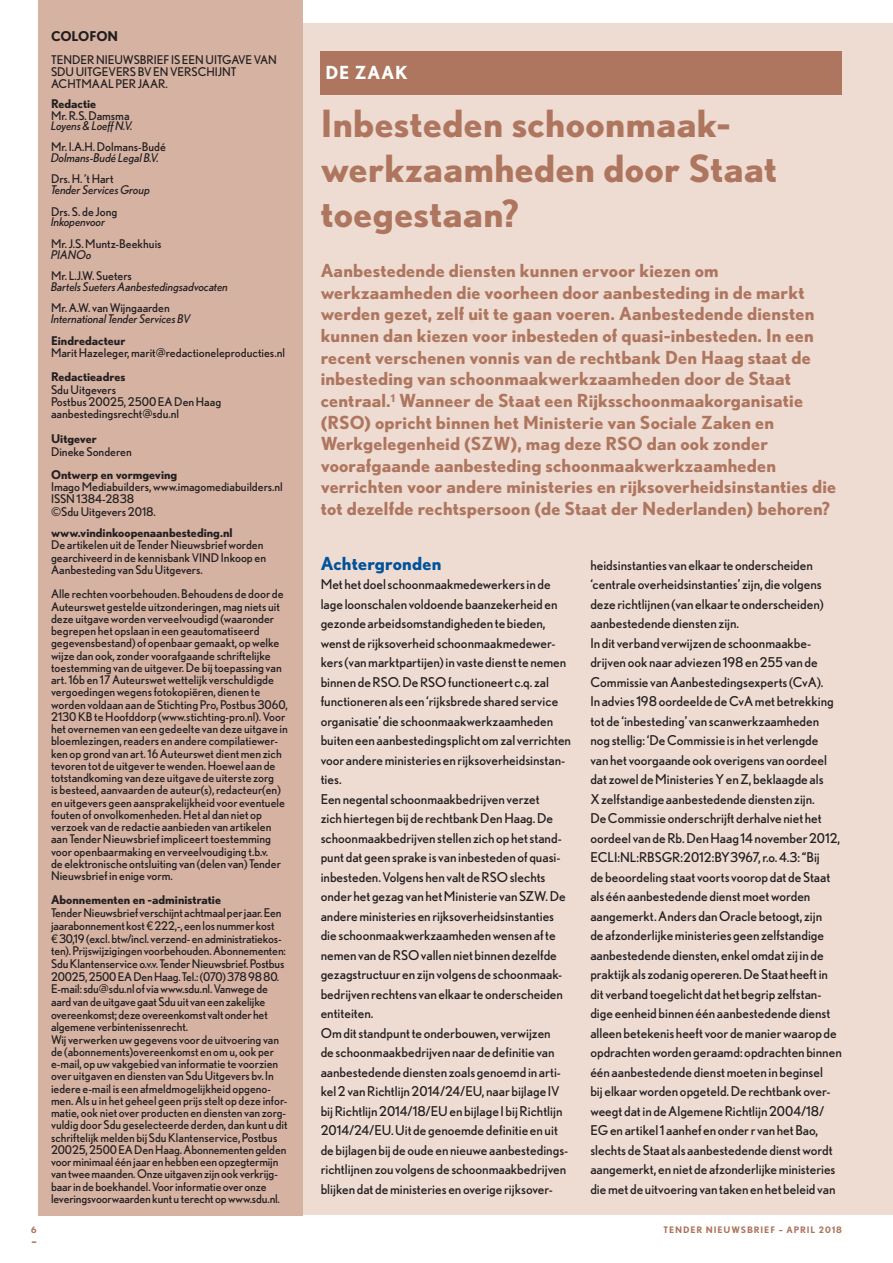
<style>
.page{position:relative;width:893px;height:1263px;background:#fff}
.page>*{position:absolute;margin:0;border:0;box-sizing:border-box;transform-origin:0 0}
.t1{font:700 37.5px/45px "Nobel";letter-spacing:.01em;color:#af765f}
.t2{font:700 18px/21.6px "Nobel";letter-spacing:.01em;color:#af765f}
.t3{font:700 18px "Nobel";letter-spacing:.01em;color:#01529a}
.t4{font:700 18px "Nobel";color:#fff}
.t5{font:13.5px/19.5px "Nobel";color:#231f20}
.t6{font:700 13.5px "Nobel";color:#231f20}
.t7{font:12px/12.3px "Nobel";color:#231f20}
.t8{font:italic 12px "Nobel";color:#231f20}
.t9{font:700 12px "Nobel";color:#231f20}
.t10{font:700 9px "Nobel";letter-spacing:.1em;color:#af765f}
.s1{font-family:"Helvetica Neue LT Std"}
</style>
<div class="page">
<div style="left:291px;top:24px;width:602px;height:1191px;background:#eedcd3"></div>
<div style="left:321px;top:51px;width:521px;height:43px;background:#af765f"></div>
<div style="left:38px;top:0;width:265px;height:1215px;background:#d5b2a2"></div>
<p class="t10" style="left:31px;top:1224px;width:7px">6</p>
<p class="t6" style="left:51px;top:28px;width:69px">COLOFON</p>
<p class="t7" style="left:51px;top:53px;width:227px">Tender Nieuwsbrief is een uitgave van<br>Sdu Uitgevers bv en verschijnt achtmaa</p>
<p class="t7" style="left:108px;top:77px;width:61px">l per jaar.</p>
<p class="t9" style="left:51px;top:97px;width:47px">Redactie</p>
<p class="t7" style="left:51px;top:110px;width:80px">Mr. R.S. Damsma</p>
<p class="t8" style="left:51px;top:118px;width:83px">Loyens &amp; Loeff N.V.</p>
<p class="t7" style="left:51px;top:140px;width:116px">Mr. I.A.H. Dolmans-Budé</p>
<p class="t8" style="left:51px;top:151px;width:110px">Dolmans-Budé Legal B.V.</p>
<p class="t7" style="left:51px;top:173px;width:64px">Drs. H. ’t Hart</p>
<p class="t8" style="left:51px;top:183px;width:101px">Tender Services Group</p>
<p class="t7" style="left:51px;top:205px;width:68px">Drs. S. de Jong</p>
<p class="t8" style="left:51px;top:215px;width:56px">Inkopenvoor</p>
<p class="t7" style="left:51px;top:237px;width:112px">Mr. J.S. Muntz-Beekhuis</p>
<p class="t8" style="left:51px;top:247px;width:42px">PIANOo</p>
<p class="t7" style="left:51px;top:269px;width:82px">Mr. L.J.W. Sueters</p>
<p class="t8" style="left:51px;top:280px;width:179px">Bartels Sueters Aanbestedingsadvocaten</p>
<p class="t7" style="left:51px;top:302px;width:120px">Mr. A.W. van Wijngaarden</p>
<p class="t8" style="left:51px;top:312px;width:141px">International Tender Services BV</p>
<p class="t9" style="left:51px;top:333px;width:76px">Eindredacteur</p>
<p class="t7" style="left:51px;top:346px;width:235px">Marit Hazeleger, marit@redactioneleproducties.nl</p>
<p class="t9" style="left:51px;top:370px;width:76px">Redactieadres</p>
<p class="t7" style="left:51px;top:383px;width:172px">Sdu Uitgevers<br>Postbus 20025, 2500 EA Den Haag aanbestedingsrecht@sdu.nl</p>
<p class="t9" style="left:51px;top:432px;width:47px">Uitgever</p>
<p class="t7" style="left:51px;top:445px;width:82px">Dineke Sonderen</p>
<p class="t9" style="left:51px;top:467px;width:128px">Ontwerp en vormgeving</p>
<p class="t7" style="left:51px;top:480px;width:233px">Imago Mediabuilders, www.imagomediabuilders.nl<br>ISSN</p>
<p class="t7" style="left:51px;top:493px;width:106px;text-align:center">1384-2838<br>©Sdu Uitgevers 2018.</p>
<p class="t9" style="left:51px;top:525px;width:183px">www.vindinkoopenaanbesteding.nl</p>
<p class="t7" style="left:51px;top:539px;width:214px">De artikelen uit de Tender Nieuwsbrief worden gearchiveerd in de kennisbank VIND</p>
<p class="t7" style="left:221px;top:551px;width:47px">Inkoop en</p>
<p class="t7" style="left:51px;top:557px;width:234px;line-height:24.5px">Aanbesteding van Sdu Uitgevers.<br>Alle rechten voorbehouden. Behoudens de door de</p>
<p class="t7" style="left:51px;top:600px;width:238px">Auteurswet gestelde uitzonderingen, mag niets uit deze uitgave worden verveelvoudigd (waaronder begrepen het opslaan in een geautomatiseerd gegevensbestand) of openbaar gemaakt, op welke wijze dan ook, zonder voorafgaande schriftelijke toestemming van de uitgever. De bij toepassing van art. 16b en 17 Auteurswet wettelijk verschuldigde vergoedingen wegens fotokopiëren, dienen te worden voldaan aan de Stichting Pro, Postbus 3060, 2130 KB te Hoofddorp (www.stichting-pro.nl). Voor het overnemen van een gedeelte van deze uitgave in bloemlezingen, readers en andere compilatiewer&shy;ken op grond van art. 16 Auteurswet dient men zich tevoren tot de uitgever te wenden. Hoewel aan de totstandkoming van deze uitgave de uiterste zorg<br>is besteed, aanvaarden de auteur(s), redacteur(en) en uitgevers geen aansprakelijkheid voor eventuele fouten of onvolkomenheden. Het al dan niet op verzoek van de redactie aanbieden van artikelen aan Tender Nieuwsbrief impliceert toestemming voor openbaarmaking en verveelvoudiging t.b.v.<br>de elektronische ontsluiting van (delen van) Tender Nieuwsbrief in enige vorm.</p>
<p class="t9" style="left:51px;top:893px;width:172px">Abonnementen en -administratie</p>
<p class="t7" style="left:51px;top:906px;width:238px">Tender Nieuwsbrief verschijnt achtmaal per jaar. Een jaarabonnement kost<span class="s1">€</span> 222,-, een los nummer kost<br><span class="s1">€</span> 30,19 (excl. btw/incl. verzend- en administratiekos&shy;ten). Prijswijzigingen voorbehouden. Abonnementen:<br>Sdu Klantenservice o.v.v. Tender Nieuwsbrief. Postbus 20025, 2500 EA Den Haag. Tel.: (070) 378 98 80.<br>E-mail: sdu@sdu.nl of via www.sdu.nl. Vanwege de aard van de uitgave gaat Sdu uit van een zakelijke overeenkomst; deze overeenkomst valt onder het algemene verbintenissenrecht.<br>Wij verwerken uw gegevens voor de uitvoering van de (abonnements)overeenkomst en om u, ook per e-mail, op uw vakgebied van informatie te voorzien over uitgaven en diensten van Sdu Uitgevers bv. In iedere e-mail is een afmeldmogelijkheid opgeno&shy;men. Als u in het geheel geen prijs stelt op deze infor&shy;matie, ook niet over producten en diensten van zorg&shy;vuldig door Sdu geselecteerde derden, dan kunt u dit schriftelijk melden bij Sdu Klantenservice, Postbus 20025, 2500 EA Den Haag. Abonnementen gelden voor minimaal één jaar en hebben een opzegtermijn van twee maanden. Onze uitgaven zijn ook verkrijg&shy;baar in de boekhandel. Voor informatie over onze leveringsvoorwaarden kunt u terecht op www.sdu.nl.</p>
<h2 class="t4" style="left:322px;top:62px;width:60px">D E ZAAK</h2>
<h1 class="t1" style="left:321px;top:100px;width:458px">Inbesteden schoonmaak&shy;werkzaamheden door Staat toegestaan?</h1>
<p class="t2" style="left:321px;top:260px;width:517px">Aanbestedende diensten kunnen ervoor kiezen om werkzaamheden die voorheen door aanbesteding in de markt werden gezet, zelf uit te gaan voeren. Aanbestedende diensten kunnen dan kiezen voor inbesteden of quasi-inbesteden. In een recent verschenen vonnis van de rechtbank Den Haag staat de inbesteding van schoonmaakwerkzaamheden door de Staat centraal.<sup>1</sup> Wanneer de Staat een Rijksschoonmaakorganisatie (RSO) opricht binnen het Ministerie van Sociale Zaken en Werkgelegenheid (SZW), mag deze RSO dan ook zonder voorafgaande aanbesteding schoonmaakwerkzaamheden verrichten voor andere ministeries en rijksoverheidsinstanties die tot dezelfde rechtspersoon (de Staat der Nederlanden) behoren?</p>
<h2 class="t3" style="left:321px;top:553px;width:122px">Achtergronden</h2>
<p class="t5" style="left:321px;top:574px;width:247px">Met het doel schoonmaakmedewerkers in de lage loonschalen voldoende baanzekerheid en gezonde arbeidsomstandigheden te bieden, wenst de rijksoverheid schoonmaakmedewer&shy;kers (van marktpartijen) in vaste dienst te nemen binnen de RSO</p>
<p class="t5" style="left:398px;top:672px;width:32px">. De RSO</p>
<p class="t5" style="left:321px;top:672px;width:252px;text-indent:127px">functioneert c.q. zal functioneren als een ‘rijksbrede shared service organisatie’ die schoonmaakwerkzaamheden buiten een aanbestedingsplicht om zal verrichten voor andere ministeries en rijksoverheidsinstan&shy;ties.<br>Een negental schoonmaakbedrijven verzet<br>zich hiertegen bij de rechtbank Den Haag. De schoonmaakbedrijven stellen zich op het stand&shy;punt dat geen sprake is van inbesteden of quasi&shy;inbesteden. Volgens hen valt de RSO</p>
<p class="t5" style="left:321px;top:867px;width:247px;text-indent:189px">slechts onder het gezag van het Ministerie van SZW. De andere ministeries en rijksoverheidsinstanties die schoonmaakwerkzaamheden wensen af te nemen van de RSO</p>
<p class="t5" style="left:321px;top:945px;width:249px;text-indent:100px">vallen niet binnen dezelfde gezagstructuur en zijn volgens de schoonmaak&shy;bedrijven rechtens van elkaar te onderscheiden entiteiten.<br>Om dit standpunt te onderbouwen, verwijzen<br>de schoonmaakbedrijven naar de definitie van aanbestedende diensten zoals genoemd in arti&shy;kel 2 van Richtlijn 2014/24/EU, naar bijlage IV bij Richtlijn 2014/18/EU en bijlage I bij Richtlijn 2014/24/EU. Uit de genoemde definitie en uit de bijlagen bij de oude en nieuwe aanbestedings&shy;richtlijnen zou volgens de schoonmaakbedrijven blijken dat de ministeries en overige rijksover-</p>
<p class="t5" style="left:590px;top:555px;width:251px">heidsinstanties van elkaar te onderscheiden ‘centrale overheidsinstanties’ zijn, die volgens deze richtlijnen (van elkaar te onderscheiden) aanbestedende diensten zijn.<br>In dit verband verwijzen de schoonmaakbe&shy;drijven ook naar adviezen 198 en 255 van de Commissie van Aanbestedingsexperts (CvA).<br>In advies 198 oordeelde de CvA met betrekking tot de ‘inbesteding’ van scanwerkzaamheden nog stellig: ‘De Commissie is in het verlengde<br>van het voorgaande ook overigens van oordeel dat zowel de Ministeries Y en Z, beklaagde als<br>X zelfstandige aanbestedende diensten zijn.<br>De Commissie onderschrijft derhalve niet het oordeel van de Rb. Den Haag 14 november 2012, ECLI</p>
<p class="t5" style="left:590px;top:847px;width:253px;text-indent:90px">:2012:BY3967, r.o. 4.3:“Bij<br>de beoordeling staat voorts voorop dat de Staat als één aanbestedende dienst moet worden aangemerkt. Anders dan Oracle betoogt, zijn<br>de afzonderlijke ministeries geen zelfstandige aanbestedende diensten, enkel omdat zij in de praktijk als zodanig opereren. De Staat heeft in dit verband toegelicht dat het begrip zelfstan&shy;dige eenheid binnen één aanbestedende dienst alleen betekenis heeft voor de manier waarop de opdrachten worden geraamd: opdrachten binnen één aanbestedende dienst moeten in beginsel<br>bij elkaar worden opgeteld. De rechtbank over&shy;weegt dat in de Algemene Richtlijn 2004/18/<br>EG en artikel 1 aanhef en onder r van het Bao, slechts de Staat als aanbestedende dienst wordt aangemerkt, en niet de afzonderlijke ministeries die met de uitvoering van taken en het beleid van</p>
<p class="t5" style="left:617px;top:847px;width:31px">:NL:RBSGR</p>
<p class="t10" style="left:663px;top:1224px;width:180px">TENDER NIEUWSBRIEF – APRIL 2018</p>
</div>
